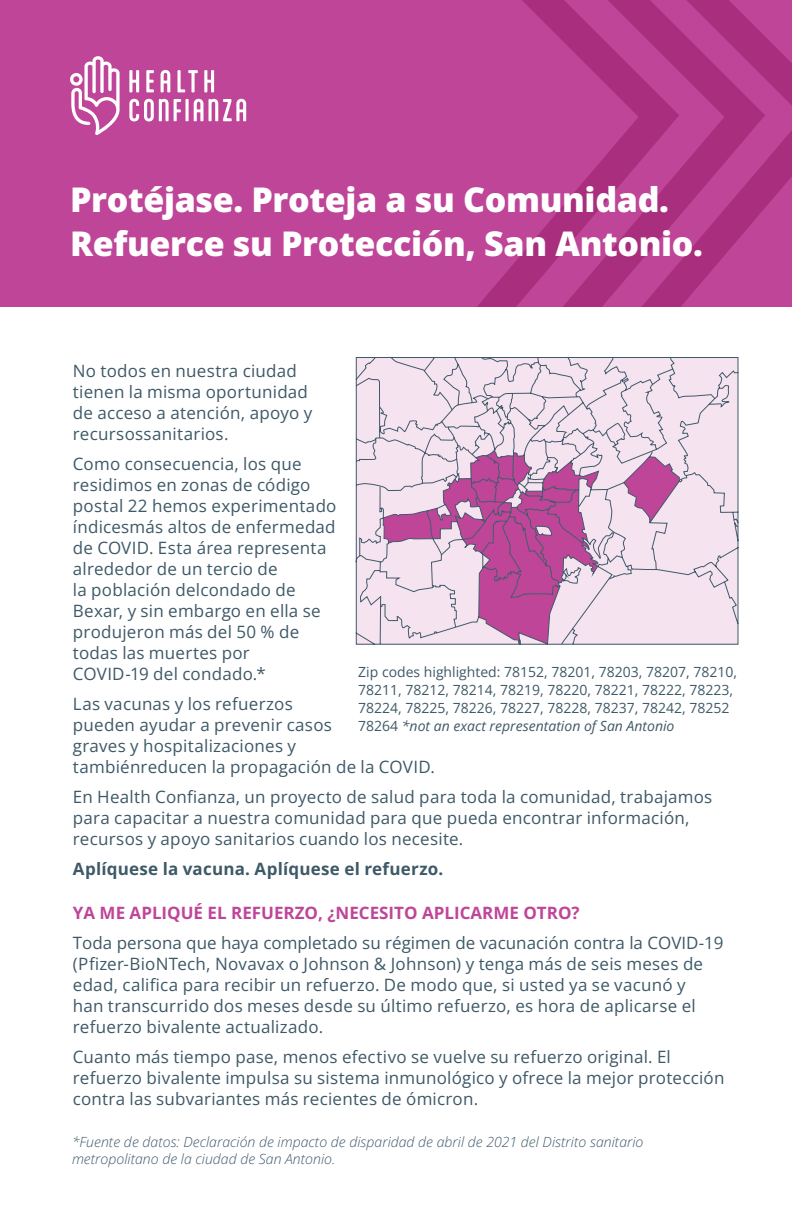
<style>
.page{position:relative;width:792px;height:1224px;background:#fff}
.page>*{position:absolute;margin:0;border:0;box-sizing:border-box;transform-origin:0 0}
.t1{font:800 34px/44px "Open Sans";letter-spacing:-.01em;color:#fff}
.t2{font:17px/21px "Open Sans";letter-spacing:.015em;color:#3e5967}
.t3{font:700 17px "Open Sans";color:#bf4599}
.t4{font:700 17px "Open Sans";letter-spacing:.015em;color:#3e5967}
.t5{font:14px/18px "Open Sans";color:#3e5967}
.t6{font:italic 300 14px/16.8px "Open Sans";color:#405969}
.s1{font-style:italic}
</style>
<div class="page">
<div style="left:0;top:0;width:792px;height:306px;background:#bf4599"></div>
<svg style="left:478px;top:0;width:314px;height:306px"></svg>
<svg style="left:70px;top:56px;width:50px;height:79px"></svg>
<svg style="left:129px;top:70px;width:10px;height:22px"></svg>
<svg style="left:146px;top:70px;width:8px;height:22px"></svg>
<svg style="left:161px;top:70px;width:9px;height:22px"></svg>
<svg style="left:178px;top:70px;width:20px;height:22px"></svg>
<svg style="left:204px;top:70px;width:10px;height:22px"></svg>
<svg style="left:129px;top:99px;width:52px;height:22px"></svg>
<svg style="left:185px;top:99px;width:4px;height:22px"></svg>
<svg style="left:194px;top:99px;width:52px;height:22px"></svg>
<svg style="left:355px;top:356px;width:384px;height:289px"></svg>
<p class="t1" style="left:70px;top:177px;width:635px">Protéjase. Proteja a su Comunidad.<br>Refuerce su Protección, San Antonio.</p>
<p class="t2" style="left:73px;top:360px;width:241px">No todos en nuestra ciudad tienen la misma oportunidad de acceso a atención, apoyo y recursossanitarios.</p>
<p class="t2" style="left:73px;top:453px;width:265px">Como consecuencia, los que residimos en zonas de código postal 22 hemos experimentado índicesmás altos de enfermedad de COVID. Esta área representa alrededor de un tercio de<br>la población delcondado de<br>Bexar, y sin embargo en ella se produjeron más del 50 % de todas las muertes por</p>
<p class="t2" style="left:73px;top:663px;width:195px">COVID-19 del condado.*</p>
<p class="t2" style="left:73px;top:693px;width:364px">Las vacunas y los refuerzos<br>pueden ayudar a prevenir casos<br>graves y hospitalizaciones y<br>tambiénreducen la propagación de la COVID.</p>
<p class="t2" style="left:73px;top:786px;width:641px">En Health Confianza, un proyecto de salud para toda la comunidad, trabajamos para capacitar a nuestra comunidad para que pueda encontrar información, recursos y apoyo sanitarios cuando los necesite.</p>
<p class="t4" style="left:73px;top:857px;width:372px">Aplíquese la vacuna. Aplíquese el refuerzo.</p>
<p class="t3" style="left:73px;top:901px;width:508px">YA ME APLIQUÉ EL REFUERZO, ¿NECESITO APLICARME OTRO?</p>
<p class="t2" style="left:73px;top:932px;width:652px">Toda persona que haya completado su régimen de vacunación contra la COVID-19 (Pfizer-BioNTech, Novavax o Johnson &amp; Johnson) y tenga más de seis meses de edad, califica para recibir un refuerzo. De modo que, si usted ya se vacunó y<br>han transcurrido dos meses desde su último refuerzo, es hora de aplicarse el refuerzo bivalente actualizado.</p>
<p class="t2" style="left:73px;top:1046px;width:653px">Cuanto más tiempo pase, menos efectivo se vuelve su refuerzo original. El refuerzo bivalente impulsa su sistema inmunológico y ofrece la mejor protección contra las subvariantes más recientes de ómicron.</p>
<p class="t5" style="left:358px;top:662px;width:380px">Zip codes highlighted: 78152, 78201, 78203, 78207, 78210, 78211, 78212, 78214, 78219, 78220, 78221, 78222, 78223, 78224, 78225, 78226, 78227, 78228, 78237, 78242, 78252<br>78264 <span class="s1">*not an exact representation of San Antonio</span></p>
<p class="t6" style="left:72px;top:1133px;width:573px">*Fuente de datos: Declaración de impacto de disparidad de abril de 2021 del Distrito sanitario metropolitano de la ciudad de San Antonio.</p>
</div>
